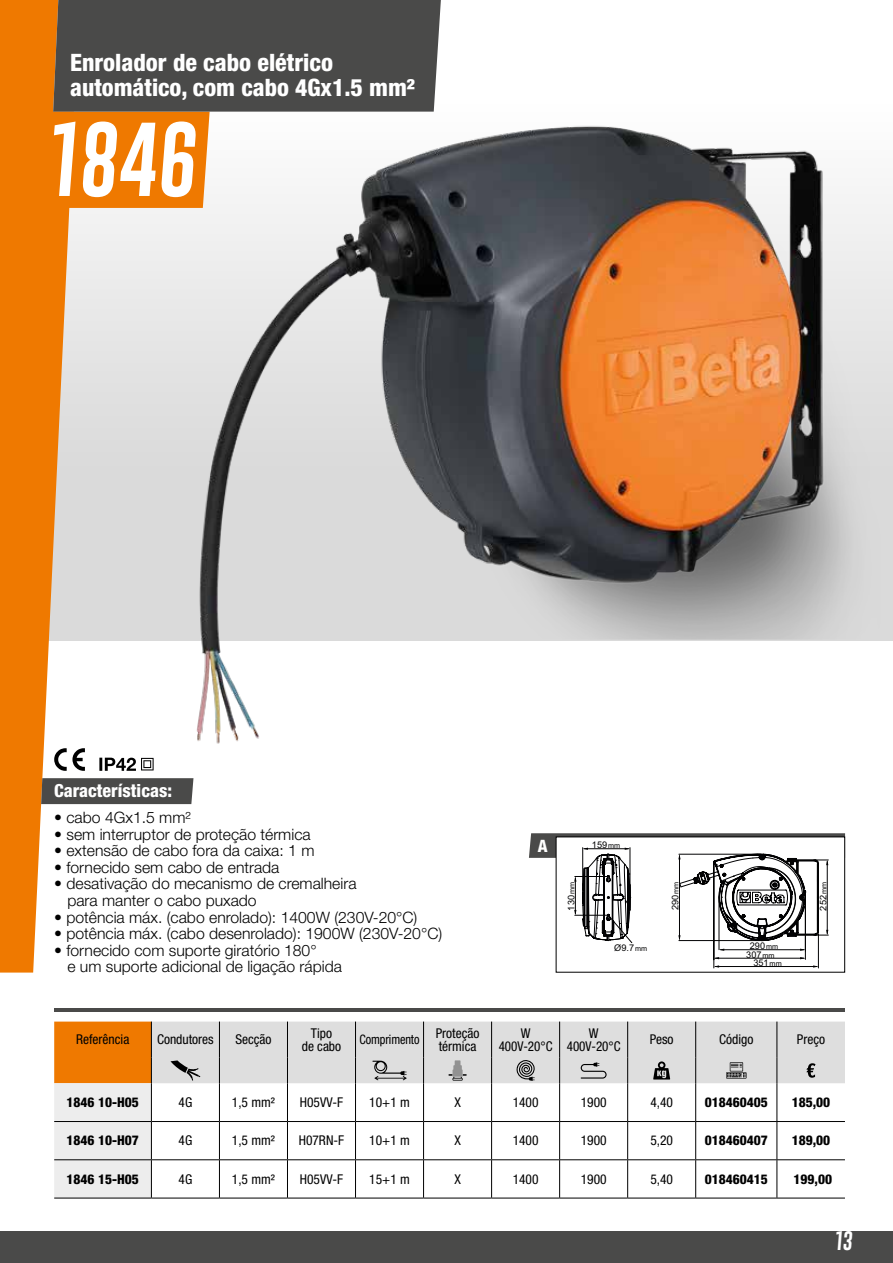
<style>
.page{position:relative;width:893px;height:1263px;background:#fff}
.page>*{position:absolute;margin:0;border:0;box-sizing:border-box;transform-origin:0 0}
.t1{font:76.5px "Gobold Extra 2";color:#fff}
.t2{font:800 condensed 24px/24.8px "Helvetica Neue LT Std";color:#fff}
.t3{font:19.5px "Gobold Extra 2";color:#fff}
.t4{font:800 condensed 18px "Helvetica Neue LT Std";color:#fff}
.t5{font:800 condensed 17.1px "Helvetica Neue LT Std";color:#fff}
.t6{font:300 15.75px/16.5px "Helvetica Neue LT Std";color:#000}
.t7{font:condensed 13.5px/13.5px "Helvetica Neue LT Std";color:#000;text-align:center}
.t8{font:800 condensed 13.5px "Helvetica Neue LT Std";color:#000}
.t9{font:condensed 13.05px "Helvetica Neue LT Std";letter-spacing:-.01em;color:#000;scale:.94 1}
.t10{font:9.15px/8.4px "Arial";color:#020203;text-align:center}
.s1{font-size:7.2px}
</style>
<div class="page">
<div style="left:0;top:1231px;width:893px;height:32px;background:#4a4a49"></div>
<div style="left:0;top:0;width:893px;height:640px;background:#dadada"></div>
<div style="left:0;top:0;width:893px;height:485px;background:linear-gradient(to bottom,#fff,#d9d9d9)"></div>
<img style="left:156px;top:60px;width:725px;height:723px">
<svg style="left:0;top:0;width:74px;height:972px;fill:#ef7900"></svg>
<svg style="left:49px;top:0;width:392px;height:208px;background:#937c63"></svg>
<div style="left:41px;top:778px;width:152px;height:26px;background:#4a4a49"></div>
<svg style="left:99px;top:758px;width:55px;height:13px"></svg>
<svg style="left:54px;top:748px;width:31px;height:23px"></svg>
<hr style="left:54px;top:1198px;width:97px;height:1px;background:#000">
<hr style="left:151px;top:1198px;width:68px;height:1px;background:#000">
<hr style="left:219px;top:1198px;width:68px;height:1px;background:#000">
<hr style="left:287px;top:1198px;width:68px;height:1px;background:#000">
<hr style="left:355px;top:1198px;width:69px;height:1px;background:#000">
<hr style="left:424px;top:1198px;width:68px;height:1px;background:#000">
<hr style="left:492px;top:1198px;width:68px;height:1px;background:#000">
<hr style="left:560px;top:1198px;width:68px;height:1px;background:#000">
<hr style="left:628px;top:1198px;width:68px;height:1px;background:#000">
<hr style="left:696px;top:1198px;width:81px;height:1px;background:#000">
<hr style="left:777px;top:1198px;width:68px;height:1px;background:#000">
<svg style="left:54px;top:1021px;width:791px;height:177px"></svg>
<hr style="left:54px;top:1009px;width:791px;height:3px;background:#4a4a49">
<svg style="left:529px;top:833px;width:316px;height:135px"></svg>
<h2 class="t2" style="left:70px;top:50px;width:346px">Enrolador de cabo elétrico automático, com cabo 4Gx1.5 mm²</h2>
<h1 class="t1" style="left:41px;top:110px;width:164px">1846</h1>
<p class="t4" style="left:54px;top:780px;width:119px">Características:</p>
<p class="t6" style="left:54px;top:809px;width:138px">• cabo 4Gx1.5 mm²</p>
<p class="t6" style="left:54px;top:826px;width:258px">• sem interruptor de proteção térmica</p>
<p class="t6" style="left:54px;top:842px;width:262px">• extensão de cabo fora da caixa: 1 m</p>
<p class="t6" style="left:54px;top:859px;width:227px">• fornecido sem cabo de entrada</p>
<p class="t6" style="left:67px;top:875px;width:291px;text-indent:-13px">• desativação do mecanismo de cremalheira para manter o cabo puxado</p>
<p class="t6" style="left:54px;top:908px;width:365px">• potência máx. (cabo enrolado): 1400W (230V-20°C)</p>
<p class="t6" style="left:54px;top:925px;width:389px">• potência máx. (cabo desenrolado): 1900W (230V-20°C)</p>
<p class="t6" style="left:67px;top:941px;width:276px;text-indent:-13px">• fornecido com suporte giratório 180°<br>e um suporte adicional de ligação rápida</p>
<p class="t5" style="left:538px;top:835px;width:11px">A</p>
<p class="t10" style="left:567px;top:910px;width:30px;rotate:-90deg">130<span class="s1">mm</span></p>
<p class="t10" style="left:592px;top:841px;width:30px">159<span class="s1">mm</span></p>
<p class="t10" style="left:614px;top:943px;width:34px">Ø9.7<span class="s1">mm</span></p>
<p class="t10" style="left:671px;top:910px;width:30px;rotate:-90deg">290<span class="s1">mm</span></p>
<p class="t10" style="left:746px;top:942px;width:33px">290<span class="s1">mm<br></span>307<span class="s1">mm</span></p>
<p class="t10" style="left:753px;top:958px;width:30px">351<span class="s1">mm</span></p>
<p class="t10" style="left:819px;top:910px;width:30px;rotate:-90deg">252<span class="s1">mm</span></p>
<p class="t7" style="left:76px;top:1033px;width:55px">Referência</p>
<p class="t7" style="left:157px;top:1033px;width:58px">Condutores</p>
<p class="t7" style="left:235px;top:1033px;width:38px">Secção</p>
<p class="t7" style="left:302px;top:1026px;width:41px">Tipo<br>de cabo</p>
<p class="t9" style="left:360px;top:1032px;width:65px">Comprimento</p>
<p class="t7" style="left:436px;top:1026px;width:45px;text-align:left">Proteção térmica</p>
<p class="t7" style="left:499px;top:1026px;width:55px">W<br>400V-20°C</p>
<p class="t7" style="left:567px;top:1026px;width:55px">W<br>400V-20°C</p>
<p class="t7" style="left:650px;top:1033px;width:25px">Peso</p>
<p class="t7" style="left:719px;top:1033px;width:36px">Código</p>
<p class="t7" style="left:797px;top:1033px;width:30px">Preço</p>
<p class="t8" style="left:67px;top:1094px;width:74px">1846 10-H05</p>
<p class="t7" style="left:179px;top:1095px;width:15px">4G</p>
<p class="t7" style="left:232px;top:1095px;width:45px">1,5 mm²</p>
<p class="t7" style="left:300px;top:1095px;width:45px">H05VV-F</p>
<p class="t7" style="left:369px;top:1095px;width:42px">10+1 m</p>
<p class="t7" style="left:454px;top:1095px;width:8px">X</p>
<p class="t7" style="left:513px;top:1095px;width:27px">1400</p>
<p class="t7" style="left:581px;top:1095px;width:27px">1900</p>
<p class="t7" style="left:650px;top:1095px;width:24px">4,40</p>
<p class="t8" style="left:705px;top:1094px;width:65px">018460405</p>
<p class="t8" style="left:792px;top:1094px;width:40px">185,00</p>
<p class="t8" style="left:67px;top:1132px;width:74px">1846 10-H07</p>
<p class="t7" style="left:179px;top:1134px;width:15px">4G</p>
<p class="t7" style="left:232px;top:1134px;width:45px">1,5 mm²</p>
<p class="t7" style="left:299px;top:1134px;width:47px">H07RN-F</p>
<p class="t7" style="left:369px;top:1134px;width:42px">10+1 m</p>
<p class="t7" style="left:454px;top:1134px;width:8px">X</p>
<p class="t7" style="left:513px;top:1134px;width:27px">1400</p>
<p class="t7" style="left:581px;top:1134px;width:27px">1900</p>
<p class="t7" style="left:650px;top:1134px;width:24px">5,20</p>
<p class="t8" style="left:705px;top:1132px;width:65px">018460407</p>
<p class="t8" style="left:792px;top:1132px;width:40px">189,00</p>
<p class="t8" style="left:67px;top:1170px;width:74px">1846 15-H05</p>
<p class="t7" style="left:179px;top:1172px;width:15px">4G</p>
<p class="t7" style="left:232px;top:1172px;width:45px">1,5 mm²</p>
<p class="t7" style="left:300px;top:1172px;width:45px">H05VV-F</p>
<p class="t7" style="left:369px;top:1172px;width:42px">15+1 m</p>
<p class="t7" style="left:454px;top:1172px;width:8px">X</p>
<p class="t7" style="left:513px;top:1172px;width:27px">1400</p>
<p class="t7" style="left:581px;top:1172px;width:27px">1900</p>
<p class="t7" style="left:650px;top:1172px;width:24px">5,40</p>
<p class="t8" style="left:705px;top:1170px;width:65px">018460415</p>
<p class="t8" style="left:793px;top:1170px;width:40px">199,00</p>
<p class="t3" style="left:833px;top:1228px;width:23px">13</p>
</div>
